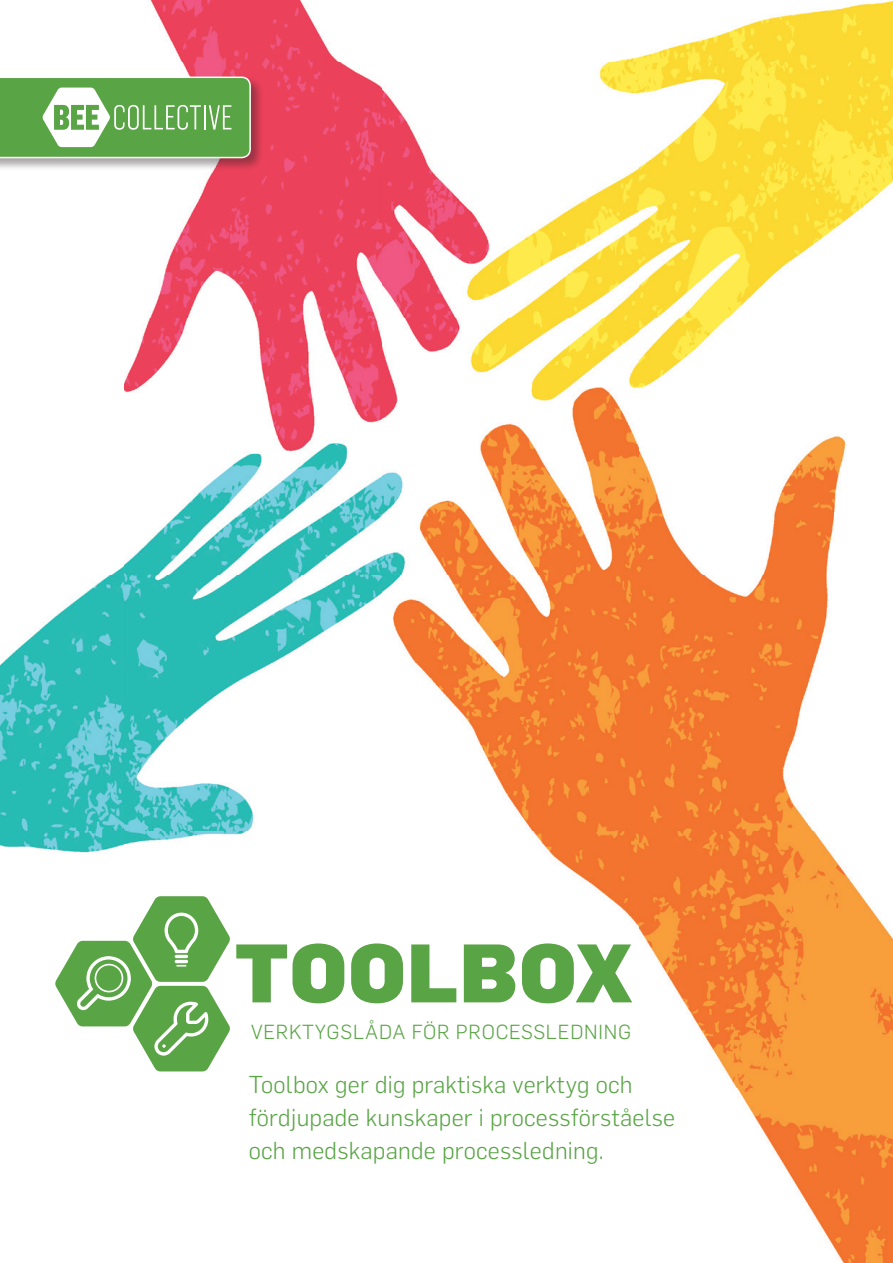
<style>
.page{position:relative;width:893px;height:1263px;background:#fff}
.page>*{position:absolute;margin:0;border:0;box-sizing:border-box;transform-origin:0 0}
.Rubbe{font:900 81.3px "Flama";letter-spacing:.02em;color:#59a445}
.Bröd{font:300 24px "Flama";letter-spacing:.01em;color:#59a445}
.Rubbe-2{font:300 19.95px "Flama";letter-spacing:.04em;color:#59a445}
</style>
<div class="page">
<img style="left:0;top:0;width:893px;height:1263px">
<div style="left:0;top:76px;width:264px;height:95px;background:#231f20;opacity:.4"></div>
<svg style="left:0;top:77px;width:251px;height:81px;background:#76b466"></svg>
<svg style="left:55px;top:896px;width:175px;height:175px"></svg>
<p class="Rubbe" style="left:234px;top:914px;width:399px">TOOLBOX</p>
<p class="Rubbe-2" style="left:251px;top:1018px;width:382px">VERKTYGSLÅDA FÖR PROCESSLEDNING</p>
<p class="Bröd" style="left:249px;top:1068px;width:385px">Toolbox ger dig praktiska verktyg och</p>
<p class="Bröd" style="left:249px;top:1101px;width:428px">fördjupade kunskaper i processförståelse</p>
<p class="Bröd" style="left:249px;top:1134px;width:357px">och medskapande processledning.</p>
</div>
